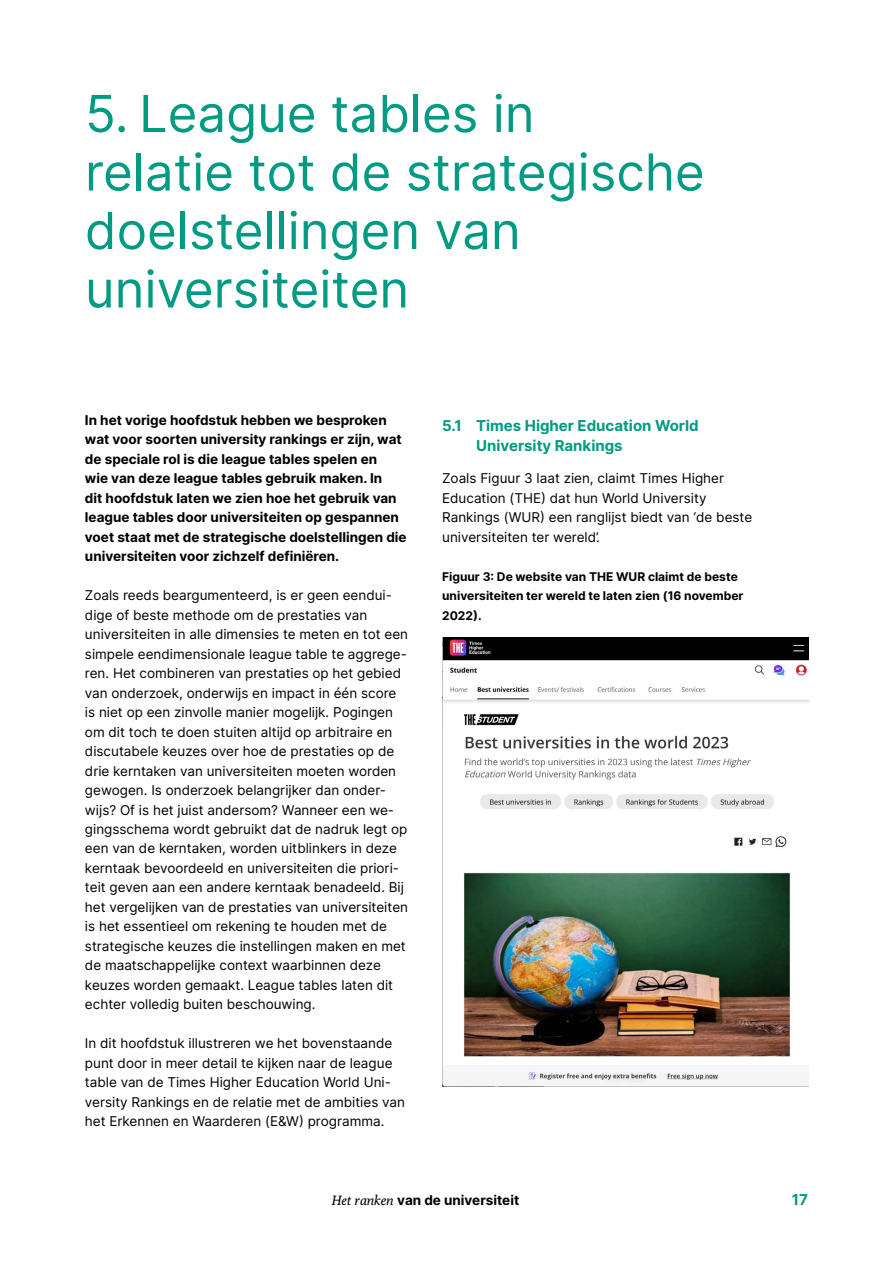
<style>
.page{position:relative;width:893px;height:1263px;background:#fff}
.page>*{position:absolute;margin:0;border:0;box-sizing:border-box;transform-origin:0 0}
.t1{font:51px/58.5px "Inter";color:#009b82}
.t2{font:700 15px/19.5px "Inter";color:#009b82}
.t3{font:13.5px/19.5px "Inter";color:#000}
.t4{font:700 13.5px/19.5px "Inter";color:#000}
.t5{font:700 12px/19.5px "Inter";color:#000}
.s1{font-family:"Poly";font-weight:400;font-style:italic}
</style>
<div class="page">
<img style="left:442px;top:638px;width:366px;height:449px">
<div style="left:658px;top:834px;width:68px;height:16px;background:#fff"></div>
<h1 class="t1" style="left:85px;top:83px;width:621px">5. League tables in<br>relatie tot de strategische doelstellingen van universiteiten</h1>
<p class="t4" style="left:85px;top:410px;width:323px">In het vorige hoofdstuk hebben we besproken wat voor soorten university rankings er zijn, wat de speciale rol is die league tables spelen en<br>wie van deze league tables gebruik maken. In<br>dit hoofdstuk laten we zien hoe het gebruik van league tables door universiteiten op gespannen voet staat met de strategische doelstellingen die universiteiten voor zichzelf definiëren.</p>
<p class="t3" style="left:85px;top:585px;width:325px">Zoals reeds beargumenteerd, is er geen eendui&shy;dige of beste methode om de prestaties van universiteiten in alle dimensies te meten en tot een simpele eendimensionale league table te aggrege&shy;ren. Het combineren van prestaties op het gebied van onderzoek, onderwijs en impact in één score is niet op een zinvolle manier mogelijk. Pogingen om dit toch te doen stuiten altijd op arbitraire en discutabele keuzes over hoe de prestaties op de drie kerntaken van universiteiten moeten worden gewogen. Is onderzoek belangrijker dan onder&shy;wijs? Of is het juist andersom? Wanneer een we&shy;gingsschema wordt gebruikt dat de nadruk legt op een van de kerntaken, worden uitblinkers in deze kerntaak bevoordeeld en universiteiten die priori&shy;teit geven aan een andere kerntaak benadeeld. Bij het vergelijken van de prestaties van universiteiten is het essentieel om rekening te houden met de strategische keuzes die instellingen maken en met de maatschappelijke context waarbinnen deze keuzes worden gemaakt. League tables laten dit echter volledig buiten beschouwing.</p>
<p class="t3" style="left:85px;top:1033px;width:322px">In dit hoofdstuk illustreren we het bovenstaande punt door in meer detail te kijken naar de league table van de Times Higher Education World Uni&shy;versity Rankings en de relatie met de ambities van het Erkennen en Waarderen (E&amp;W) programma.</p>
<p class="t2" style="left:476px;top:416px;width:224px;text-indent:-34px">5.1 Times Higher Education World<br>University Rankings</p>
<p class="t3" style="left:442px;top:468px;width:312px">Zoals Figuur 3 laat zien, claimt Times Higher Education (THE) dat hun World University Rankings (WUR) een ranglijst biedt van ‘de beste universiteiten ter wereld’.</p>
<p class="t5" style="left:442px;top:566px;width:303px">Figuur 3: De website van THE WUR claimt de beste universiteiten ter wereld te laten zien (16 november<br>2022).</p>
<p class="t4" style="left:331px;top:1189px;width:189px"><span class="s1">Het ranken</span> van de universiteit</p>
<p class="t2" style="left:792px;top:1189px;width:18px">17</p>
</div>
